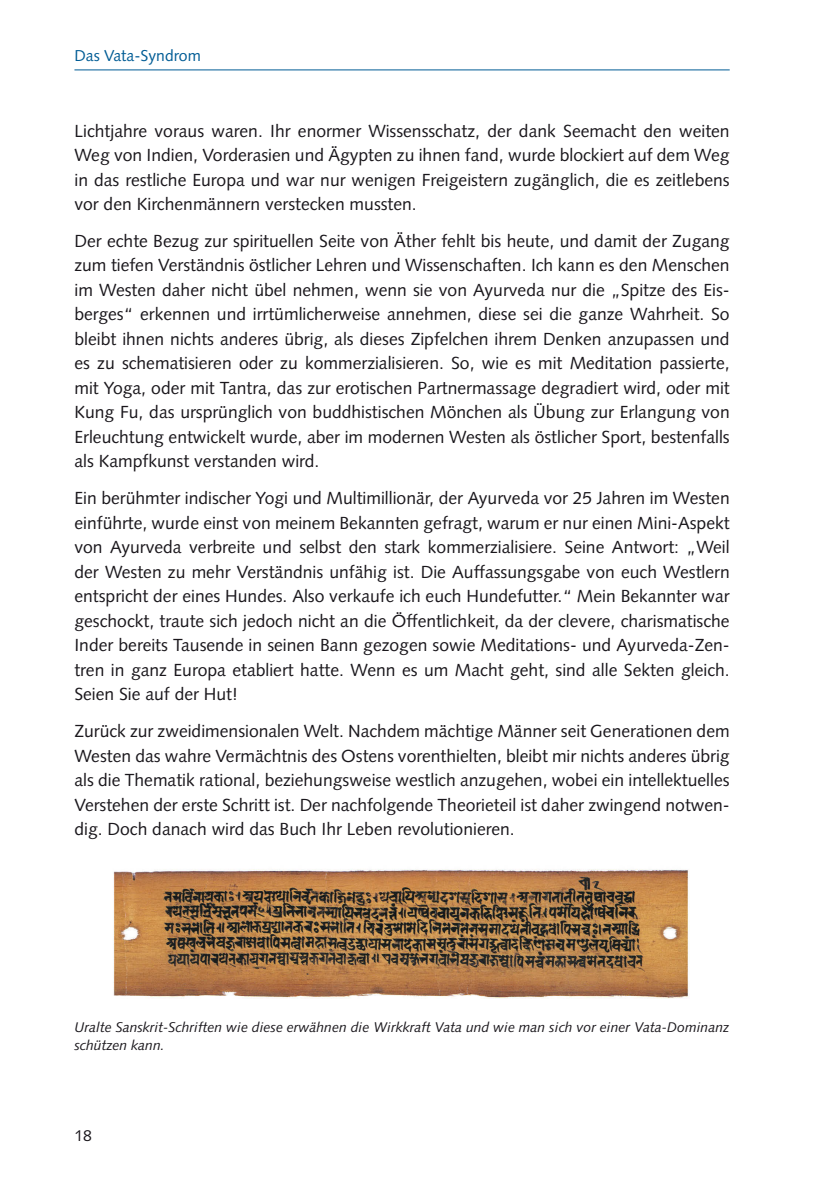
<style>
.page{position:relative;width:829px;height:1191px;background:#fff}
.page>*{position:absolute;margin:0;border:0;box-sizing:border-box;transform-origin:0 0}
.t1{font:17.5px/24.5px "Syntax LT Std";color:#1a171c;text-align:justify}
.t2{font:15.75px "Syntax LT Std";color:#005c95}
.t3{font:15.75px "Syntax LT Std";color:#1a171c}
.t4{font:italic 14px/17.5px "Syntax LT Std";color:#1a171c}
</style>
<div class="page">
<hr style="left:74px;top:69px;width:655px;height:1px;background:#005c95">
<img style="left:113px;top:869px;width:576px;height:130px">
<p class="t2" style="left:74px;top:47px;width:128px">Das Vata-Syndrom</p>
<p class="t1" style="left:74px;top:118px;width:656px">Lichtjahre voraus waren. Ihr enormer Wissensschatz, der dank Seemacht den weiten Weg von Indien, Vorderasien und Ägypten zu ihnen fand, wurde blockiert auf dem Weg in das restliche Europa und war nur wenigen Freigeistern zugänglich, die es zeitlebens vor den Kirchenmännern verstecken mussten.</p>
<p class="t1" style="left:74px;top:229px;width:656px">Der echte Bezug zur spirituellen Seite von Äther fehlt bis heute, und damit der Zugang zum tiefen Verständnis östlicher Lehren und Wissenschaften. Ich kann es den Menschen im Westen daher nicht übel nehmen, wenn sie von Ayurveda nur die „Spitze des Eis&shy;berges“ erkennen und irrtümlicherweise annehmen, diese sei die ganze Wahrheit. So bleibt ihnen nichts anderes übrig, als dieses Zipfelchen ihrem Denken anzupassen und es zu schematisieren oder zu kommerzialisieren. So, wie es mit Meditation passierte, mit Yoga, oder mit Tantra, das zur erotischen Partnermassage degradiert wird, oder mit Kung Fu, das ursprünglich von buddhistischen Mönchen als Übung zur Erlangung von Erleuchtung entwickelt wurde, aber im modernen Westen als östlicher Sport, bestenfalls als Kampfkunst verstanden wird.</p>
<p class="t1" style="left:74px;top:486px;width:656px">Ein berühmter indischer Yogi und Multimillionär, der Ayurveda vor 25 Jahren im Westen einführte, wurde einst von meinem Bekannten gefragt, warum er nur einen Mini-Aspekt von Ayurveda verbreite und selbst den stark kommerzialisiere. Seine Antwort: „Weil der Westen zu mehr Verständnis unfähig ist. Die Auffassungsgabe von euch Westlern entspricht der eines Hundes. Also verkaufe ich euch Hundefutter.“ Mein Bekannter war geschockt, traute sich jedoch nicht an die Öffentlichkeit, da der clevere, charismatische Inder bereits Tausende in seinen Bann gezogen sowie Meditations- und Ayurveda-Zen&shy;tren in ganz Europa etabliert hatte. Wenn es um Macht geht, sind alle Sekten gleich.<br>Seien Sie auf der Hut!</p>
<p class="t1" style="left:74px;top:719px;width:656px">Zurück zur zweidimensionalen Welt. Nachdem mächtige Männer seit Generationen dem Westen das wahre Vermächtnis des Ostens vorenthielten, bleibt mir nichts anderes übrig als die Thematik rational, beziehungsweise westlich anzugehen, wobei ein intellektuelles Verstehen der erste Schritt ist. Der nachfolgende Theorieteil ist daher zwingend notwen&shy;dig. Doch danach wird das Buch Ihr Leben revolutionieren.</p>
<p class="t4" style="left:74px;top:1018px;width:656px">Uralte Sanskrit-Schriften wie diese erwähnen die Wirkkraft Vata und wie man sich vor einer Vata-Dominanz schützen kann.</p>
<p class="t3" style="left:74px;top:1126px;width:19px">18</p>
</div>
